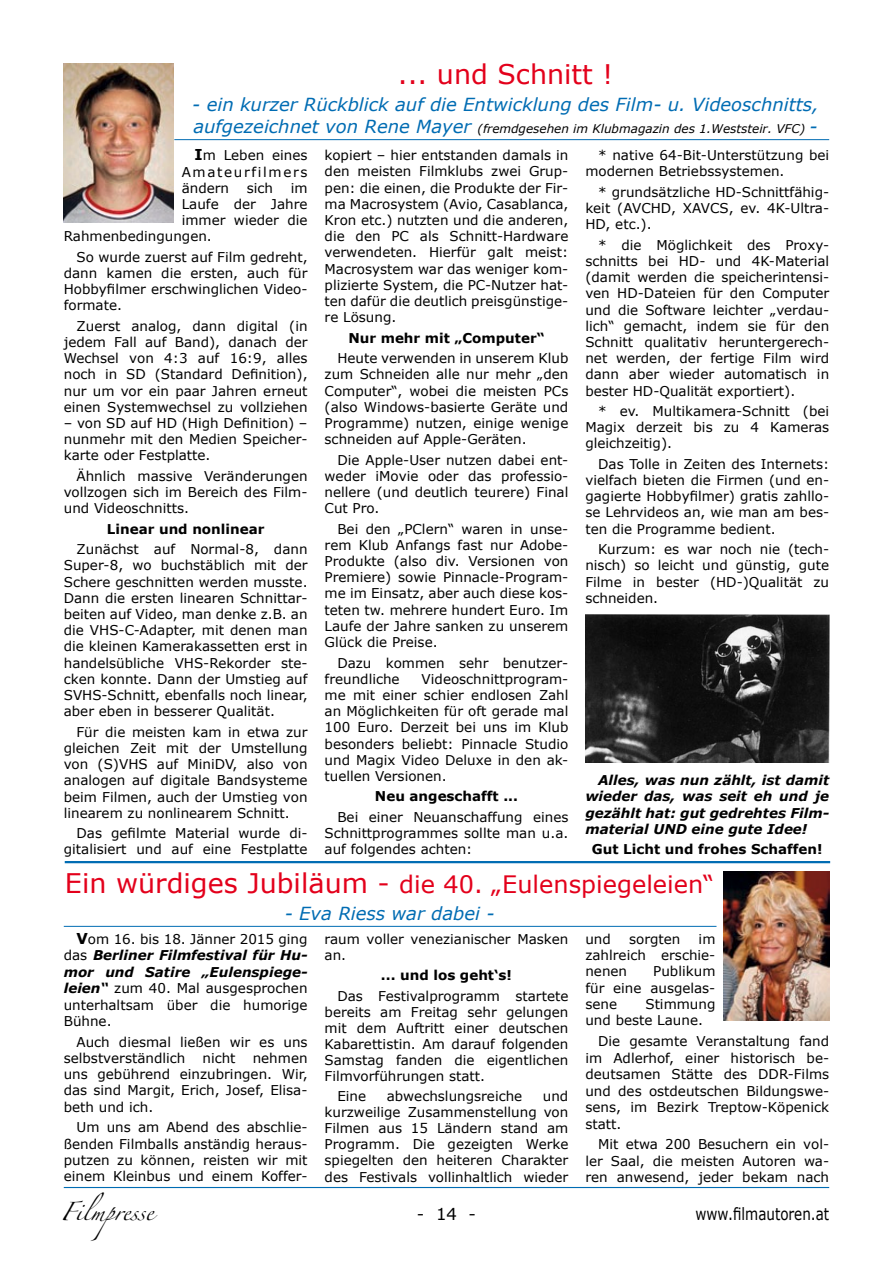
<style>
.page{position:relative;width:893px;height:1263px;background:#fff}
.page>*{position:absolute;margin:0;border:0;box-sizing:border-box;transform-origin:0 0}
.t1{font:27px "Verdana";color:#e3001b}
.t2{font:24px "Verdana";color:#e3001b}
.t3{font:italic 18px "Verdana";color:#006cb3}
.t4{font:16.8px "Verdana";color:#000;scale:.8 1}
.t5{font:16.5px "Zapfino";color:#000}
.t6{font:16.5px "Verdana";color:#000}
.t7{font:13.5px/16.2px "Verdana";color:#000;text-align:justify}
.t8{font:italic 700 13.5px/16.2px "Verdana";color:#000;text-align:justify}
.t9{font:700 13.5px "Verdana";color:#000}
.t10{font:italic 12px "Verdana";color:#000}
.s1{font-size:18px;color:#006cb3}
.s2{font-weight:700;font-size:15px}
.s3{font-size:27px}
.s4{font-weight:700;font-style:italic}
</style>
<div class="page">
<hr style="left:64px;top:1187px;width:765px;height:1px;background:#006cb3">
<hr style="left:174px;top:139px;width:655px;height:1px;background:#006cb3">
<img style="left:64px;top:64px;width:109px;height:158px">
<img style="left:585px;top:614px;width:244px;height:149px">
<hr style="left:65px;top:861px;width:765px;height:2px;background:#006cb3">
<hr style="left:64px;top:926px;width:652px;height:1px;background:#006cb3">
<img style="left:724px;top:872px;width:105px;height:148px">
<h1 class="t1" style="left:398px;top:56px;width:217px">... und Schnitt !</h1>
<h3 class="t3" style="left:192px;top:93px;width:628px">- ein kurzer Rückblick auf die Entwicklung des Film- u. Videoschnitts,</h3>
<p class="t10" style="left:193px;top:120px;width:626px"><span class="s1">aufgezeichnet von Rene Mayer</span> (fremdgesehen im Klubmagazin des 1.Weststeir. VFC) <span class="s1">-</span></p>
<p class="t7" style="left:182px;top:147px;width:127px;text-indent:13px"><span class="s2">I</span>m Leben eines Amateurfilmers ändern</p>
<p class="t7" style="left:325px;top:147px;width:245px">kopiert – hier entstanden damals in den meisten Filmklubs zwei Grup&shy;pen: die einen, die Produkte der Fir&shy;ma Macrosystem (Avio, Casablanca, Kron etc.) nutzten und die anderen, die den PC als Schnitt-Hardware verwendeten. Hierfür galt meist:<br>Macrosystem war das weniger kom&shy;plizierte System, die PC-Nutzer hat&shy;ten dafür die deutlich preisgünstige&shy;re Lösung.</p>
<p class="t9" style="left:348px;top:328px;width:198px">Nur mehr mit „Computer“</p>
<p class="t7" style="left:325px;top:350px;width:245px;text-indent:13px">Heute verwenden in unserem Klub zum Schneiden alle nur mehr „den Computer“, wobei die meisten PCs (also Windows-basierte Geräte und Programme) nutzen, einige wenige schneiden auf Apple-Geräten.</p>
<p class="t7" style="left:325px;top:451px;width:245px;text-indent:13px">Die Apple-User nutzen dabei ent&shy;weder iMovie oder das professio&shy;nellere (und deutlich teurere) Final Cut Pro.</p>
<p class="t7" style="left:325px;top:520px;width:245px;text-indent:13px">Bei den „PClern“ waren in unse&shy;rem Klub Anfangs fast nur Adobe-Produkte (also div. Versionen von Premiere) sowie Pinnacle-Program&shy;me im Einsatz, aber auch diese kos&shy;teten tw. mehrere hundert Euro. Im Laufe der Jahre sanken zu unserem Glück die Preise.</p>
<p class="t7" style="left:325px;top:654px;width:245px;text-indent:13px">Dazu kommen sehr benutzer&shy;freundliche</p>
<p class="t7" style="left:585px;top:147px;width:245px;text-indent:13px">* native 64-Bit-Unterstützung bei modernen Betriebssystemen.</p>
<p class="t7" style="left:585px;top:184px;width:245px;text-indent:13px">* grundsätzliche HD-Schnittfähig&shy;keit (AVCHD, XAVCS, ev. 4K-Ultra-HD, etc.).</p>
<p class="t7" style="left:585px;top:237px;width:245px;text-indent:13px">* die Möglichkeit des Proxy&shy;schnitts bei HD- und 4K-Material (damit werden die speicherintensi&shy;ven HD-Dateien für den Computer und die Software leichter „verdau&shy;lich“ gemacht, indem sie für den Schnitt qualitativ heruntergerech&shy;net werden, der fertige Film wird dann aber wieder automatisch in bester HD-Qualität exportiert).</p>
<p class="t7" style="left:585px;top:403px;width:245px;text-indent:13px">* ev. Multikamera-Schnitt (bei Magix derzeit bis zu 4 Kameras gleichzeitig).</p>
<p class="t7" style="left:585px;top:456px;width:245px;text-indent:13px">Das Tolle in Zeiten des Internets: vielfach bieten die Firmen (und en&shy;gagierte Hobbyfilmer) gratis zahllo&shy;se Lehrvideos an, wie man am bes&shy;ten die Programme bedient.</p>
<p class="t7" style="left:585px;top:541px;width:245px;text-indent:13px">Kurzum: es war noch nie (tech&shy;nisch) so leicht und günstig, gute Filme in bester (HD-)Qualität zu schneiden.</p>
<p class="t7" style="left:247px;top:180px;width:28px">sich</p>
<p class="t7" style="left:291px;top:180px;width:18px">im</p>
<p class="t7" style="left:182px;top:196px;width:127px">Laufe der Jahre</p>
<p class="t7" style="left:182px;top:212px;width:127px">immer wieder die</p>
<p class="t7" style="left:64px;top:228px;width:150px">Rahmenbedingungen.</p>
<p class="t7" style="left:64px;top:249px;width:245px;text-indent:13px">So wurde zuerst auf Film gedreht, dann kamen die ersten, auch für Hobbyfilmer erschwinglichen Video&shy;formate.</p>
<p class="t7" style="left:64px;top:318px;width:245px;text-indent:13px">Zuerst analog, dann digital (in jedem Fall auf Band), danach der Wechsel von 4:3 auf 16:9, alles noch in SD (Standard Definition), nur um vor ein paar Jahren erneut einen Systemwechsel zu vollziehen</p>
<p class="t7" style="left:64px;top:415px;width:245px">– von SD auf HD (High Definition) – nunmehr mit den Medien Speicher&shy;karte oder Festplatte.</p>
<p class="t7" style="left:64px;top:468px;width:245px;text-indent:13px">Ähnlich massive Veränderungen vollzogen sich im Bereich des Film&shy;und Videoschnitts.</p>
<p class="t9" style="left:107px;top:519px;width:159px">Linear und nonlinear</p>
<p class="t7" style="left:64px;top:541px;width:245px;text-indent:13px">Zunächst auf Normal-8, dann Super-8, wo buchstäblich mit der Schere geschnitten werden musste.<br>Dann die ersten linearen Schnittar&shy;beiten auf Video, man denke z.B. an die VHS-C-Adapter, mit denen man die kleinen Kamerakassetten erst in handelsübliche VHS-Rekorder ste&shy;cken konnte. Dann der Umstieg auf SVHS-Schnitt, ebenfalls noch linear, aber eben in besserer Qualität.</p>
<p class="t7" style="left:64px;top:723px;width:245px;text-indent:13px">Für die meisten kam in etwa zur gleichen Zeit mit der Umstellung von (S)VHS auf MiniDV, also von analogen auf digitale Bandsysteme beim Filmen, auch der Umstieg von linearem zu nonlinearem Schnitt.</p>
<p class="t7" style="left:64px;top:825px;width:245px;text-align:right">Das gefilmte Material wurde di&shy;gitalisiert und auf eine Festplatte</p>
<p class="t7" style="left:325px;top:671px;width:245px;text-indent:97px">Videoschnittprogram&shy;me mit einer schier endlosen Zahl an Möglichkeiten für oft gerade mal 100 Euro. Derzeit bei uns im Klub besonders beliebt: Pinnacle Studio und Magix Video Deluxe in den ak&shy;tuellen Versionen.</p>
<p class="t9" style="left:375px;top:787px;width:145px">Neu angeschafft ...</p>
<p class="t7" style="left:325px;top:809px;width:245px;text-indent:13px">Bei einer Neuanschaffung eines Schnittprogrammes sollte man u.a. auf folgendes achten:</p>
<p class="t8" style="left:585px;top:772px;width:245px;text-indent:13px">Alles, was nun zählt, ist damit wieder das, was seit eh und je gezählt hat: gut gedrehtes Film&shy;material UND eine gute Idee!</p>
<p class="t9" style="left:592px;top:840px;width:232px">Gut Licht und frohes Schaffen!</p>
<h2 class="t2" style="left:65px;top:868px;width:651px"><span class="s3">Ein würdiges Jubiläum -</span> die 40. „Eulenspiegeleien“</h2>
<h3 class="t3" style="left:285px;top:901px;width:211px">- Eva Riess war dabei -</h3>
<p class="t7" style="left:64px;top:930px;width:245px;text-indent:13px"><span class="s2">V</span>om 16. bis 18. Jänner 2015 ging das <span class="s4">Berliner Filmfestival für Hu&shy;mor und Satire „Eulenspiege&shy;leien“</span> zum 40. Mal ausgesprochen unterhaltsam über die humorige Bühne.</p>
<p class="t7" style="left:64px;top:1034px;width:245px;text-indent:13px">Auch diesmal ließen wir es uns selbstverständlich</p>
<p class="t7" style="left:325px;top:930px;width:245px">raum voller venezianischer Masken an.</p>
<p class="t9" style="left:381px;top:966px;width:133px">... und los geht‘s!</p>
<p class="t7" style="left:325px;top:987px;width:245px;text-indent:13px">Das Festivalprogramm startete bereits am Freitag sehr gelungen mit dem Auftritt einer deutschen Kabarettistin. Am darauf folgenden Samstag fanden die eigentlichen Filmvorführungen statt.</p>
<p class="t7" style="left:337px;top:1088px;width:30px">Eine</p>
<p class="t7" style="left:387px;top:1088px;width:137px">abwechslungsreiche</p>
<p class="t7" style="left:585px;top:930px;width:27px">und</p>
<p class="t7" style="left:629px;top:930px;width:53px">sorgten</p>
<p class="t7" style="left:585px;top:930px;width:132px;text-indent:113px">im zahlreich erschie&shy;nenen</p>
<p class="t7" style="left:585px;top:963px;width:132px;text-indent:68px">Publikum für eine ausgelas&shy;sene</p>
<p class="t7" style="left:585px;top:996px;width:132px;text-indent:60px">Stimmung und beste Laune.</p>
<p class="t7" style="left:585px;top:1033px;width:245px;text-indent:13px">Die gesamte Veranstaltung fand im Adlerhof, einer historisch be&shy;deutsamen Stätte des DDR-Films und des ostdeutschen Bildungswe&shy;sens, im Bezirk Treptow-Köpenick statt.</p>
<p class="t7" style="left:585px;top:1136px;width:245px;text-indent:13px">Mit etwa 200 Besuchern ein vol&shy;ler Saal, die meisten Autoren wa&shy;ren anwesend, jeder bekam nach</p>
<p class="t7" style="left:64px;top:1050px;width:245px;text-indent:189px">nehmen uns gebührend einzubringen. Wir, das sind Margit, Erich, Josef, Elisa&shy;beth und ich.</p>
<p class="t7" style="left:64px;top:1119px;width:245px;text-indent:13px">Um uns am Abend des abschlie&shy;ßenden Filmballs anständig heraus&shy;putzen zu können, reisten wir mit einem Kleinbus und einem Koffer-</p>
<p class="t7" style="left:202px;top:1050px;width:35px">nicht</p>
<p class="t7" style="left:325px;top:1088px;width:245px;text-indent:218px">und kurzweilige Zusammenstellung von Filmen aus 15 Ländern stand am Programm. Die gezeigten Werke spiegelten den heiteren Charakter des Festivals vollinhaltlich wieder</p>
<p class="t5" style="left:61px;top:1204px;width:95px">Filmpresse</p>
<p class="t6" style="left:417px;top:1202px;width:61px">- 14 -</p>
<p class="t4" style="left:695px;top:1202px;width:169px">www.filmautoren.at</p>
</div>
